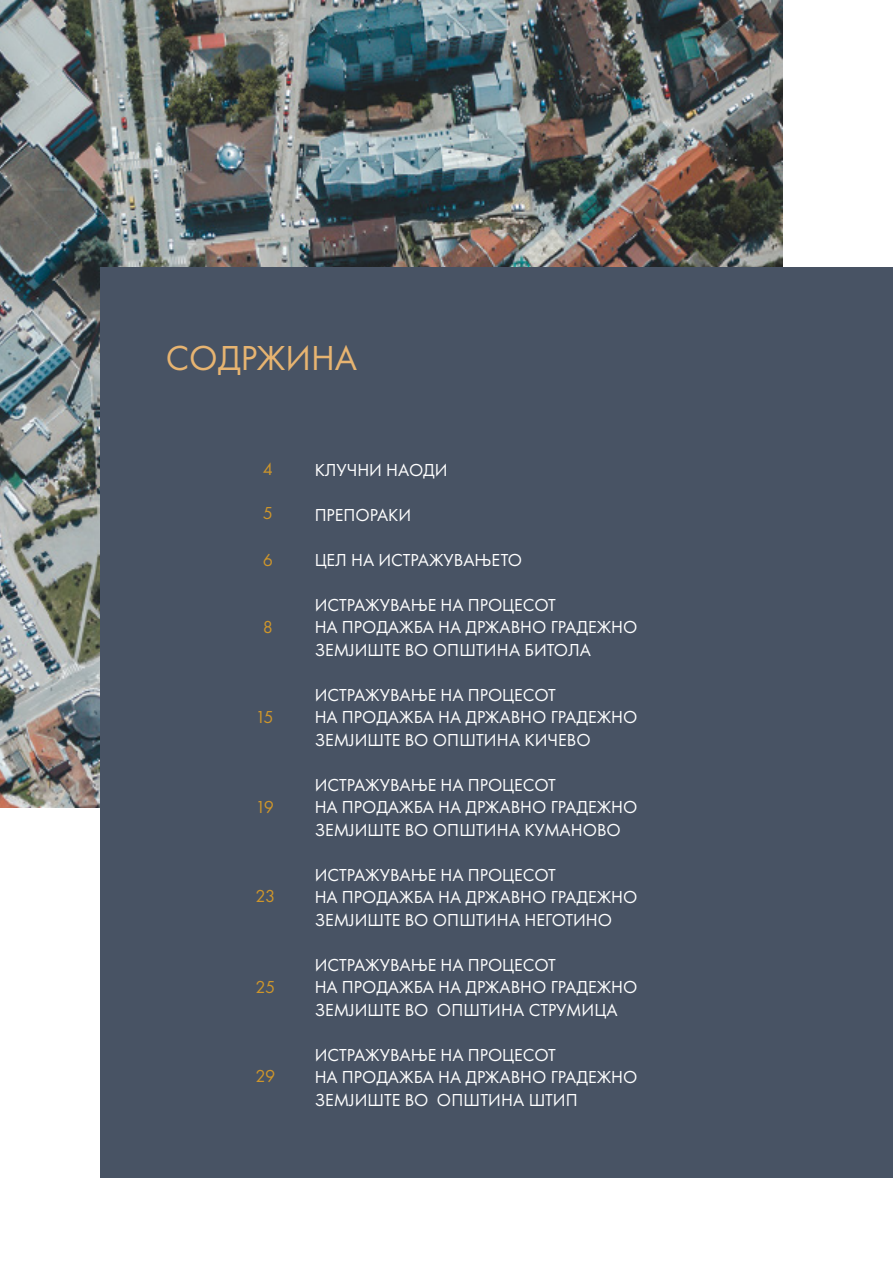
<style>
.page{position:relative;width:893px;height:1263px;background:#fff}
.page>*{position:absolute;margin:0;border:0;box-sizing:border-box;transform-origin:0 0}
.t1{font:36px "Futura PT";color:#e7b471}
.t2{font:18px "Futura PT";color:#fff}
.t3{font:18px "Futura PT";letter-spacing:-.04em;color:#ce962b}
</style>
<div class="page">
<img style="left:0;top:0;width:783px;height:808px">
<div style="left:101px;top:268px;width:792px;height:910px;background:#485364"></div>
<p class="t1" style="left:166px;top:337px;width:193px">СОДРЖИНА</p>
<p class="t3" style="left:263px;top:458px;width:12px">4</p>
<p class="t3" style="left:263px;top:502px;width:12px">5</p>
<p class="t3" style="left:263px;top:549px;width:12px">6</p>
<p class="t3" style="left:263px;top:616px;width:12px">8</p>
<p class="t3" style="left:256px;top:707px;width:20px">15</p>
<p class="t3" style="left:256px;top:796px;width:20px">19</p>
<p class="t3" style="left:255px;top:885px;width:21px">23</p>
<p class="t3" style="left:255px;top:976px;width:21px">25</p>
<p class="t3" style="left:255px;top:1066px;width:21px">29</p>
<p class="t2" style="left:315px;top:459px;width:134px">КЛУЧНИ НАОДИ</p>
<p class="t2" style="left:315px;top:504px;width:98px">ПРЕПОРАКИ</p>
<p class="t2" style="left:315px;top:549px;width:209px">ЦЕЛ НА ИСТРАЖУВАЊЕТО</p>
<p class="t2" style="left:315px;top:594px;width:243px">ИСТРАЖУВАЊЕ НА ПРОЦЕСОТ</p>
<p class="t2" style="left:315px;top:617px;width:324px">НА ПРОДАЖБА НА ДРЖАВНО ГРАДЕЖНО</p>
<p class="t2" style="left:315px;top:639px;width:278px">ЗЕМЈИШТЕ ВО ОПШТИНА БИТОЛА</p>
<p class="t2" style="left:315px;top:684px;width:243px">ИСТРАЖУВАЊЕ НА ПРОЦЕСОТ</p>
<p class="t2" style="left:315px;top:707px;width:324px">НА ПРОДАЖБА НА ДРЖАВНО ГРАДЕЖНО</p>
<p class="t2" style="left:315px;top:729px;width:277px">ЗЕМЈИШТЕ ВО ОПШТИНА КИЧЕВО</p>
<p class="t2" style="left:315px;top:774px;width:243px">ИСТРАЖУВАЊЕ НА ПРОЦЕСОТ</p>
<p class="t2" style="left:315px;top:797px;width:324px">НА ПРОДАЖБА НА ДРЖАВНО ГРАДЕЖНО</p>
<p class="t2" style="left:315px;top:819px;width:308px">ЗЕМЈИШТЕ ВО ОПШТИНА КУМАНОВО</p>
<p class="t2" style="left:315px;top:864px;width:243px">ИСТРАЖУВАЊЕ НА ПРОЦЕСОТ</p>
<p class="t2" style="left:315px;top:887px;width:324px">НА ПРОДАЖБА НА ДРЖАВНО ГРАДЕЖНО</p>
<p class="t2" style="left:315px;top:909px;width:299px">ЗЕМЈИШТЕ ВО ОПШТИНА НЕГОТИНО</p>
<p class="t2" style="left:315px;top:954px;width:243px">ИСТРАЖУВАЊЕ НА ПРОЦЕСОТ</p>
<p class="t2" style="left:315px;top:977px;width:324px">НА ПРОДАЖБА НА ДРЖАВНО ГРАДЕЖНО</p>
<p class="t2" style="left:315px;top:999px;width:304px">ЗЕМЈИШТЕ ВО ОПШТИНА СТРУМИЦА</p>
<p class="t2" style="left:315px;top:1044px;width:243px">ИСТРАЖУВАЊЕ НА ПРОЦЕСОТ</p>
<p class="t2" style="left:315px;top:1067px;width:324px">НА ПРОДАЖБА НА ДРЖАВНО ГРАДЕЖНО</p>
<p class="t2" style="left:315px;top:1089px;width:264px">ЗЕМЈИШТЕ ВО ОПШТИНА ШТИП</p>
</div>
